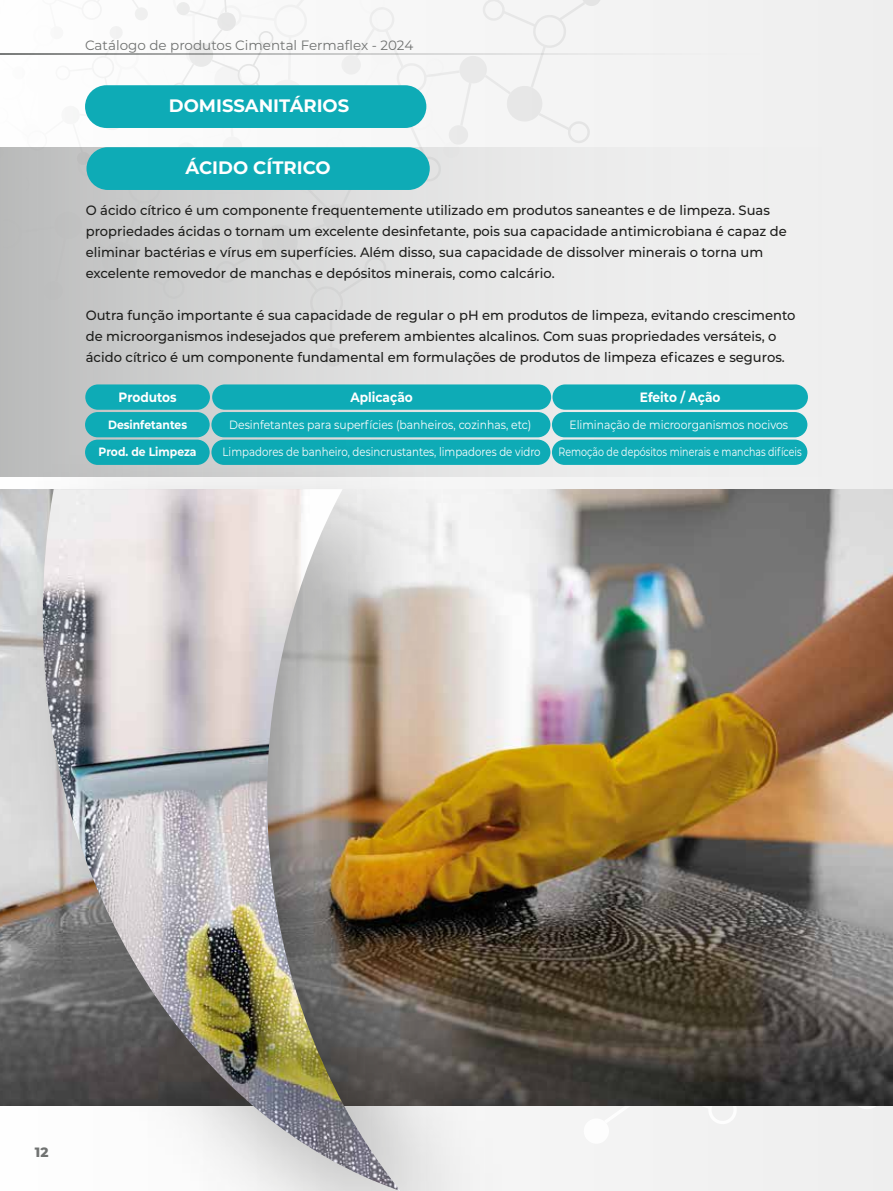
<style>
.page{position:relative;width:893px;height:1191px;background:#f3f3f3}
.page>*{position:absolute;margin:0;border:0;box-sizing:border-box;transform-origin:0 0}
.t1{font:700 18px "Montserrat";color:#fff}
.t2{font:500 13.5px/21px "Montserrat";color:#1d1d1b}
.t3{font:13.5px "Montserrat";color:#707271}
.t4{font:700 13.5px "Montserrat";color:#fff;scale:.9 1}
.t5{font:800 13.5px "Montserrat";color:#707271}
.t6{font:12px "Montserrat";color:#fff;scale:.9 1}
.t7{font:12px "Montserrat";color:#fff;scale:.85 1}
.t8{font:12px "Montserrat";color:#fff;scale:.79 1}
.t9{font:700 12px "Montserrat";color:#fff;scale:.9 1}
</style>
<div class="page">
<div style="left:0;top:147px;width:893px;height:330px;background:linear-gradient(to right,#c3c4c4,#f9f9f9)"></div>
<div style="left:86px;top:147px;width:344px;height:43px;background:#0eabb6;border-radius:21px"></div>
<div style="left:85px;top:85px;width:341px;height:43px;background:#0eabb6;border-radius:21px"></div>
<svg style="left:0;top:54px;width:578px;height:1px"></svg>
<div style="left:85px;top:384px;width:125px;height:26px;background:#0eabb6;border-radius:13px"></div>
<div style="left:212px;top:384px;width:339px;height:26px;background:#0eabb6;border-radius:13px"></div>
<div style="left:552px;top:384px;width:256px;height:26px;background:#0eabb6;border-radius:13px"></div>
<div style="left:552px;top:412px;width:255px;height:25px;background:#0eabb6;border-radius:13px"></div>
<div style="left:552px;top:439px;width:255px;height:26px;background:#0eabb6;border-radius:13px"></div>
<img style="left:571px;top:489px;width:322px;height:617px">
<img style="left:0;top:404px;width:571px;height:787px">
<img style="left:43px;top:489px;width:357px;height:702px">
<p class="t3" style="left:85px;top:36px;width:330px">Catálogo de produtos Cimental Fermaflex - 2024</p>
<h1 class="t1" style="left:169px;top:92px;width:182px">DOMISSANITÁRIOS</h1>
<h1 class="t1" style="left:185px;top:154px;width:147px">ÁCIDO CÍTRICO</h1>
<p class="t2" style="left:86px;top:199px;width:702px">O ácido cítrico é um componente frequentemente utilizado em produtos saneantes e de limpeza. Suas propriedades ácidas o tornam um excelente desinfetante, pois sua capacidade antimicrobiana é capaz de eliminar bactérias e vírus em superfícies. Além disso, sua capacidade de dissolver minerais o torna um excelente removedor de manchas e depósitos minerais, como calcário.</p>
<p class="t2" style="left:86px;top:304px;width:711px">Outra função importante é sua capacidade de regular o pH em produtos de limpeza, evitando crescimento de microorganismos indesejados que preferem ambientes alcalinos. Com suas propriedades versáteis, o ácido cítrico é um componente fundamental em formulações de produtos de limpeza eficazes e seguros.</p>
<p class="t4" style="left:119px;top:387px;width:66px">Produtos</p>
<p class="t9" style="left:108px;top:416px;width:89px">Desinfetantes</p>
<p class="t9" style="left:99px;top:443px;width:110px">Prod. de Limpeza</p>
<p class="t4" style="left:350px;top:387px;width:71px">Aplicação</p>
<p class="t6" style="left:229px;top:416px;width:337px">Desinfetantes para superfícies (banheiros, cozinhas, etc)</p>
<p class="t7" style="left:223px;top:443px;width:376px">Limpadores de banheiro, desincrustantes, limpadores de vidro</p>
<p class="t4" style="left:640px;top:387px;width:91px">Efeito / Ação</p>
<p class="t6" style="left:569px;top:416px;width:244px">Eliminação de microorganismos nocivos</p>
<p class="t8" style="left:559px;top:443px;width:309px">Remoção de depósitos minerais e manchas difíceis</p>
<p class="t5" style="left:35px;top:1142px;width:15px">12</p>
</div>
